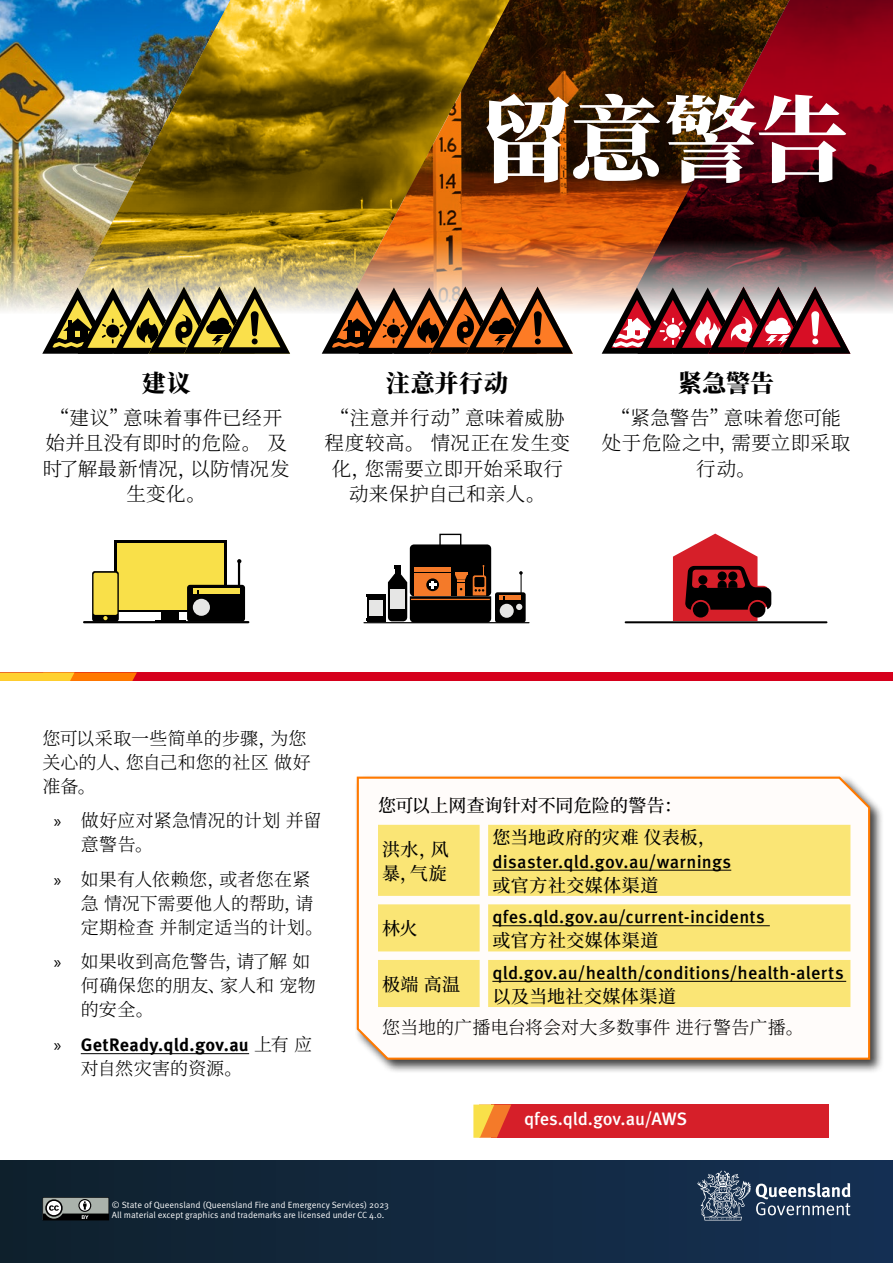
<style>
.page{position:relative;width:893px;height:1263px;background:#fff}
.page>*{position:absolute;margin:0;border:0;box-sizing:border-box;transform-origin:0 0}
.t1{font:800 93.15px "Source Han Serif SC";color:#fff}
.t2{font:800 24px "Source Han Serif SC";letter-spacing:.015em;color:#000}
.t3{font:300 19.5px/25.5px "Source Han Serif SC";letter-spacing:.025em;color:#000;text-align:center}
.t4{font:300 18px/24px "Source Han Serif SC";letter-spacing:.01em;color:#000}
.t5{font:500 18px "Meta Pro";letter-spacing:.015em;color:#000}
.t6{font:500 18px/24px "Source Han Serif SC";letter-spacing:.02em;color:#000}
.t7{font:700 18px "Meta Pro";letter-spacing:.015em;color:#000}
.t8{font:500 18px "Meta Pro";letter-spacing:-.005em;color:#fff}
.t9{font:9px/10.5px "Meta Pro";color:#fff}
.s1{font-family:"Myriad Pro";font-weight:400}
.s2{font-family:"Source Han Serif SC";font-weight:300}
</style>
<div class="page">
<img style="left:0;top:0;width:48px;height:240px">
<img style="left:48px;top:0;width:282px;height:240px">
<svg style="left:330px;top:0;width:277px;height:240px;background:#784902"></svg>
<div style="left:0;top:1161px;width:893px;height:102px;background:linear-gradient(to right,#0f212c,#153053)"></div>
<svg style="left:607px;top:0;width:286px;height:240px;background:#580e09"></svg>
<img style="left:0;top:240px;width:893px;height:72px">
<svg style="left:697px;top:1170px;width:153px;height:50px;background:#435771"></svg>
<svg style="left:43px;top:1197px;width:72px;height:29px;background:#586061"></svg>
<svg style="left:42px;top:287px;width:248px;height:67px;background:#8f8657"></svg>
<svg style="left:322px;top:287px;width:251px;height:67px;background:#91684d"></svg>
<svg style="left:602px;top:287px;width:248px;height:67px"></svg>
<div style="left:355px;top:775px;width:529px;height:299px;background:#000;opacity:.75"></div>
<svg style="left:356px;top:775px;width:515px;height:286px"></svg>
<hr style="left:84px;top:621px;width:164px;height:2px;background:#000">
<svg style="left:114px;top:541px;width:112px;height:71px"></svg>
<div style="left:162px;top:595px;width:17px;height:27px;background:#000"></div>
<div style="left:117px;top:543px;width:106px;height:66px;background:#f9e049"></div>
<div style="left:187px;top:585px;width:58px;height:37px;background:#000;border-radius:3px"></div>
<div style="left:193px;top:588px;width:46px;height:6px;background:#f9e049"></div>
<div style="left:193px;top:599px;width:17px;height:17px;background:#e6e6e5;border-radius:50%"></div>
<hr style="left:238px;top:561px;width:2px;height:25px;background:#000">
<svg style="left:237px;top:559px;width:4px;height:4px"></svg>
<svg style="left:92px;top:571px;width:27px;height:50px"></svg>
<div style="left:93px;top:573px;width:24px;height:42px;background:#f9e049;border-radius:2px"></div>
<svg style="left:103px;top:616px;width:5px;height:4px"></svg>
<hr style="left:364px;top:622px;width:165px;height:1px;background:#000">
<div style="left:410px;top:544px;width:81px;height:52px;background:#000;border-radius:4px"></div>
<div style="left:439px;top:534px;width:22px;height:15px;border:1px solid #000"></div>
<div style="left:495px;top:592px;width:31px;height:30px;background:#000;border-radius:3px"></div>
<div style="left:500px;top:595px;width:21px;height:5px;background:#f47a29"></div>
<div style="left:500px;top:604px;width:14px;height:14px;background:#e6e6e5;border-radius:50%"></div>
<svg style="left:516px;top:604px;width:6px;height:6px"></svg>
<svg style="left:519px;top:571px;width:4px;height:22px"></svg>
<svg style="left:367px;top:565px;width:124px;height:57px"></svg>
<div style="left:369px;top:600px;width:14px;height:16px;background:#e6e6e5"></div>
<svg style="left:673px;top:534px;width:98px;height:87px"></svg>
<div style="left:698px;top:575px;width:9px;height:9px;background:#000;border-radius:50%"></div>
<hr style="left:626px;top:621px;width:200px;height:2px;background:#000">
<hr style="left:81px;top:1053px;width:168px;height:1px;background:#000">
<svg style="left:378px;top:825px;width:472px;height:182px;background:#f9e683"></svg>
<hr style="left:492px;top:870px;width:239px;height:1px;background:#000">
<hr style="left:492px;top:925px;width:278px;height:1px;background:#000">
<hr style="left:492px;top:981px;width:354px;height:1px;background:#000">
<div style="left:492px;top:1104px;width:337px;height:34px;background:#d61f29"></div>
<svg style="left:473px;top:1104px;width:38px;height:34px"></svg>
<div style="left:0;top:672px;width:893px;height:9px;background:#d6001c"></div>
<svg style="left:0;top:672px;width:137px;height:9px"></svg>
<h1 class="t1" style="left:479px;top:88px;width:371px">留意警告</h1>
<h2 class="t2" style="left:142px;top:370px;width:50px">建议</h2>
<h2 class="t2" style="left:386px;top:370px;width:124px">注意并行动</h2>
<h2 class="t2" style="left:678px;top:370px;width:98px">紧急警告</h2>
<p class="t3" style="left:43px;top:405px;width:248px">“建议”意味着事件已经开始并且没有即时的危险。 及时了解最新情况，以防情况发生变化。</p>
<p class="t3" style="left:324px;top:405px;width:247px">“注意并行动”意味着威胁程度较高。 情况正在发生变化，您需要立即开始采取行动来保护自己和亲人。</p>
<p class="t3" style="left:602px;top:405px;width:250px">“紧急警告”意味着您可能处于危险之中，需要立即采取行动。</p>
<p class="t4" style="left:43px;top:726px;width:270px">您可以采取一些简单的步骤，为您关心的人、您自己和您的社区 做好准备。</p>
<p class="t4" style="left:81px;top:809px;width:242px;text-indent:-27px"><span class="s1">»</span> 做好应对紧急情况的计划 并留意警告。</p>
<p class="t4" style="left:81px;top:867px;width:244px;text-indent:-27px"><span class="s1">»</span> 如果有人依赖您，或者您在紧急 情况下需要他人的帮助，请定期检查 并制定适当的计划。</p>
<p class="t4" style="left:81px;top:950px;width:237px;text-indent:-27px"><span class="s1">»</span> 如果收到高危警告，请了解 如何确保您的朋友、家人和 宠物的安全。</p>
<p class="t7" style="left:54px;top:1033px;width:260px"><span class="s1">»</span> GetReady.qld.gov.au <span class="s2">上有 应</span></p>
<p class="t4" style="left:81px;top:1057px;width:163px">对自然灾害的资源。</p>
<p class="t6" style="left:378px;top:794px;width:306px">您可以上网查询针对不同危险的警告：</p>
<p class="t6" style="left:382px;top:837px;width:68px">洪水，风暴，气旋</p>
<p class="t6" style="left:492px;top:825px;width:225px">您当地政府的灾难 仪表板，</p>
<p class="t5" style="left:492px;top:850px;width:240px">disaster.qld.gov.au/warnings</p>
<p class="t6" style="left:492px;top:873px;width:168px">或官方社交媒体渠道</p>
<p class="t6" style="left:382px;top:917px;width:37px">林火</p>
<p class="t5" style="left:492px;top:905px;width:274px">qfes.qld.gov.au/current-incidents</p>
<p class="t6" style="left:492px;top:929px;width:168px">或官方社交媒体渠道</p>
<p class="t5" style="left:492px;top:961px;width:353px">qld.gov.au/health/conditions/health-alerts</p>
<p class="t6" style="left:492px;top:984px;width:185px">以及当地社交媒体渠道</p>
<p class="t4" style="left:382px;top:1016px;width:423px">您当地的广播电台将会对大多数事件 进行警告广播。</p>
<p class="t6" style="left:382px;top:972px;width:79px">极端 高温</p>
<p class="t8" style="left:524px;top:1105px;width:165px">qfes.qld.gov.au/AWS</p>
<p class="t9" style="left:112px;top:1199px;width:278px">© State of Queensland (Queensland Fire and Emergency Services) 2023<br>All material except graphics and trademarks are licensed under CC 4.0.</p>
</div>
